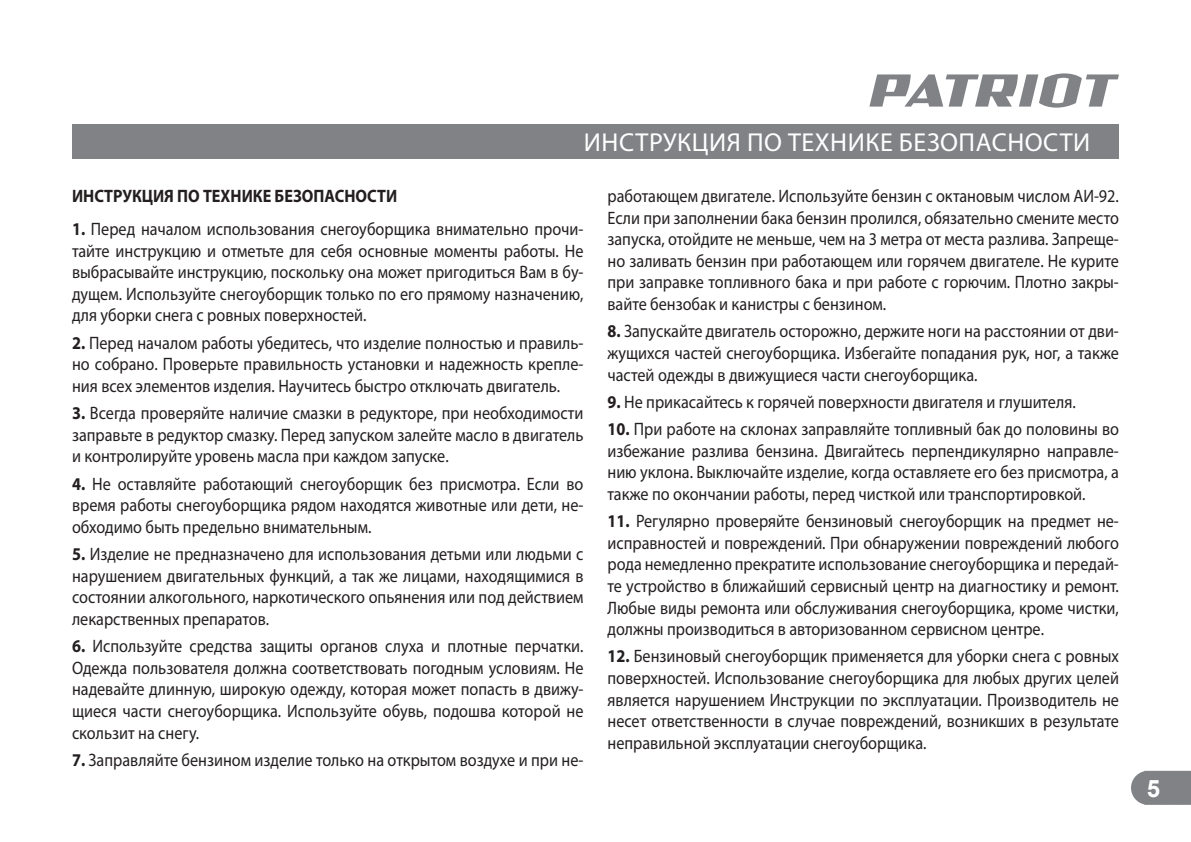
<style>
.page{position:relative;width:1191px;height:842px;background:#fff}
.page>*{position:absolute;margin:0;border:0;box-sizing:border-box;transform-origin:0 0}
.t1{font:26px "Myriad Pro";letter-spacing:.02em;color:#fff}
.t2{font:700 24px "Arial";color:#fff}
.t3{font:18px/21.6px "Myriad Pro";color:#231f20;text-align:justify;scale:.9 1}
.t4{font:700 18px "Myriad Pro";color:#231f20;scale:.9 1}
.s1{font-weight:700}
</style>
<div class="page">
<svg style="left:1131px;top:771px;width:60px;height:34px;background:#888a8c"></svg>
<svg style="left:869px;top:73px;width:250px;height:35px"></svg>
<div style="left:72px;top:124px;width:1047px;height:34px;background:#808285"></div>
<h1 class="t1" style="left:584px;top:126px;width:508px">ИНСТРУКЦИЯ ПО ТЕХНИКЕ БЕЗОПАСНОСТИ</h1>
<p class="t4" style="left:72px;top:186px;width:363px">ИНСТРУКЦИЯ ПО ТЕХНИКЕ БЕЗОПАСНОСТИ</p>
<p class="t3" style="left:72px;top:218px;width:570px"><span class="s1">1.</span> Перед началом использования снегоуборщика внимательно прочи&shy;тайте инструкцию и отметьте для себя основные моменты работы. Не выбрасывайте инструкцию, поскольку она может пригодиться Вам в бу&shy;дущем. Используйте снегоуборщик только по его прямому назначению, для уборки снега с ровных поверхностей.</p>
<p class="t3" style="left:72px;top:331px;width:570px"><span class="s1">2.</span> Перед началом работы убедитесь, что изделие полностью и правиль&shy;но собрано. Проверьте правильность установки и надежность крепле&shy;ния всех элементов изделия. Научитесь быстро отключать двигатель.</p>
<p class="t3" style="left:72px;top:402px;width:570px"><span class="s1">3.</span> Всегда проверяйте наличие смазки в редукторе, при необходимости заправьте в редуктор смазку. Перед запуском залейте масло в двигатель и контролируйте уровень масла при каждом запуске.</p>
<p class="t3" style="left:72px;top:472px;width:570px"><span class="s1">4.</span> Не оставляйте работающий снегоуборщик без присмотра. Если во время работы снегоуборщика рядом находятся животные или дети, не&shy;обходимо быть предельно внимательным.</p>
<p class="t3" style="left:72px;top:543px;width:570px"><span class="s1">5.</span> Изделие не предназначено для использования детьми или людьми с нарушением двигательных функций, а так же лицами, находящимися в состоянии алкогольного, наркотического опьянения или под действием лекарственных препаратов.</p>
<p class="t3" style="left:72px;top:635px;width:570px"><span class="s1">6.</span> Используйте средства защиты органов слуха и плотные перчатки.<br>Одежда пользователя должна соответствовать погодным условиям. Не надевайте длинную, широкую одежду, которая может попасть в движу&shy;щиеся части снегоуборщика. Используйте обувь, подошва которой не скользит на снегу.</p>
<p class="t3" style="left:72px;top:749px;width:570px"><span class="s1">7.</span> Заправляйте бензином изделие только на открытом воздухе и при не-</p>
<p class="t3" style="left:607px;top:185px;width:570px">работающем двигателе. Используйте бензин с октановым числом АИ-92.<br>Если при заполнении бака бензин пролился, обязательно смените место запуска, отойдите не меньше, чем на 3 метра от места разлива. Запреще&shy;но заливать бензин при работающем или горячем двигателе. Не курите при заправке топливного бака и при работе с горючим. Плотно закры&shy;вайте бензобак и канистры с бензином.</p>
<p class="t3" style="left:607px;top:320px;width:570px"><span class="s1">8.</span> Запускайте двигатель осторожно, держите ноги на расстоянии от дви&shy;жущихся частей снегоуборщика. Избегайте попадания рук, ног, а также частей одежды в движущиеся части снегоуборщика.</p>
<p class="t3" style="left:607px;top:391px;width:522px"><span class="s1">9.</span> Не прикасайтесь к горячей поверхности двигателя и глушителя.</p>
<p class="t3" style="left:607px;top:418px;width:570px"><span class="s1">10.</span> При работе на склонах заправляйте топливный бак до половины во избежание разлива бензина. Двигайтесь перпендикулярно направле&shy;нию уклона. Выключайте изделие, когда оставляете его без присмотра, а также по окончании работы, перед чисткой или транспортировкой.</p>
<p class="t3" style="left:607px;top:510px;width:570px"><span class="s1">11.</span> Регулярно проверяйте бензиновый снегоуборщик на предмет не&shy;исправностей и повреждений. При обнаружении повреждений любого рода немедленно прекратите использование снегоуборщика и передай&shy;те устройство в ближайший сервисный центр на диагностику и ремонт.<br>Любые виды ремонта или обслуживания снегоуборщика, кроме чистки, должны производиться в авторизованном сервисном центре.</p>
<p class="t3" style="left:607px;top:645px;width:570px"><span class="s1">12.</span> Бензиновый снегоуборщик применяется для уборки снега с ровных поверхностей. Использование снегоуборщика для любых других целей является нарушением Инструкции по эксплуатации. Производитель не несет ответственности в случае повреждений, возникших в результате неправильной эксплуатации снегоуборщика.</p>
<h2 class="t2" style="left:1146px;top:772px;width:15px">5</h2>
</div>
